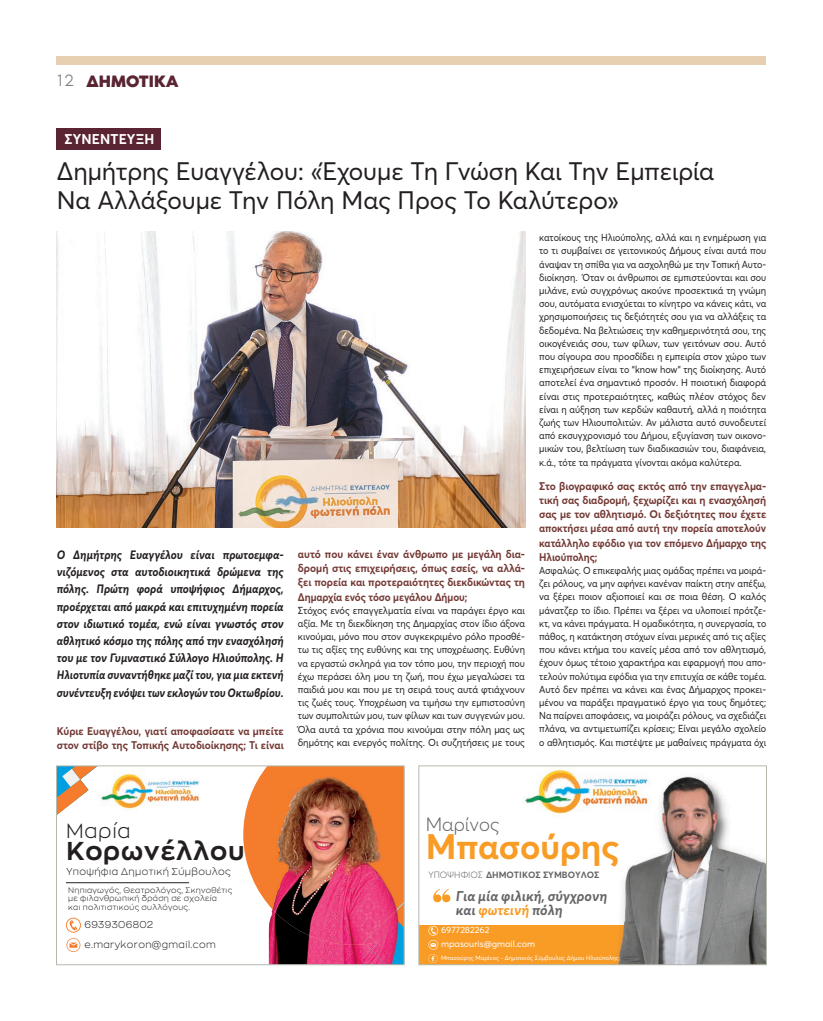
<style>
.page{position:relative;width:823px;height:1021px;background:#fff}
.page>*{position:absolute;margin:0;border:0;box-sizing:border-box;transform-origin:0 0}
.t1{font:700 35px "Averta Std";color:#f89c26}
.t2{font:700 25.6px "Zona Pro";letter-spacing:.04em;color:#231f20}
.t3{font:25px/29px "Averta Std";color:#231f20}
.t4{font:300 20.2px "Zona Pro";letter-spacing:.04em;color:#231f20}
.t5{font:300 19px "Averta Std";color:#666669}
.t6{font:700 17px "Noir Pro";color:#5a2432}
.t7{font:italic 700 14px/14.3px "Averta Std";color:#666669}
.t8{font:700 14px "Averta Std";letter-spacing:.01em;color:#fff}
.t9{font:italic 700 12px/17.2px "Averta Std";letter-spacing:-.01em;color:#231f20;text-align:justify;scale:.95 1}
.t10{font:700 11px/14.2px "Averta Std";color:#733934;text-align:justify;scale:.95 1}
.t11{font:10px/13.2px "Averta Std";color:#231f20;text-align:justify;scale:.92 1}
.t12{font:10px/13.2px "Averta Std";color:#231f20;text-align:justify;scale:.95 1}
.t13{font:300 9.9px/20.8px "Zona Pro";letter-spacing:.04em;color:#231f20}
.t14{font:9px "Averta Std";color:#fff}
.t15{font:700 9px "Averta Std";color:#666669}
.t16{font:300 7.9px/8.3px "Zona Pro";letter-spacing:.04em;color:#231f20}
.t17{font:6px "Averta Std";color:#fff}
.s1{font-weight:300;color:#808285}
.s2{font-weight:300}
.s3{color:#f89c26}
</style>
<div class="page">
<div style="left:57px;top:57px;width:708px;height:8px;background:#e6d0b1"></div>
<div style="left:418px;top:925px;width:348px;height:39px;background:#f89c26"></div>
<img style="left:525px;top:769px;width:86px;height:45px">
<svg style="left:428px;top:926px;width:10px;height:36px"></svg>
<svg style="left:433px;top:888px;width:17px;height:14px"></svg>
<img style="left:617px;top:776px;width:147px;height:186px">
<img style="left:611px;top:776px;width:42px;height:41px">
<div style="left:418px;top:765px;width:348px;height:199px;border:1px solid #b5baae"></div>
<svg style="left:58px;top:767px;width:38px;height:47px"></svg>
<svg style="left:243px;top:767px;width:26px;height:195px"></svg>
<svg style="left:66px;top:917px;width:15px;height:15px"></svg>
<svg style="left:66px;top:938px;width:14px;height:14px"></svg>
<img style="left:99px;top:773px;width:100px;height:36px">
<hr style="left:66px;top:882px;width:123px;height:1px;background:#231f20">
<img style="left:269px;top:944px;width:92px;height:18px">
<img style="left:269px;top:767px;width:133px;height:177px">
<img style="left:361px;top:922px;width:2px;height:40px">
<img style="left:363px;top:901px;width:39px;height:61px">
<div style="left:56px;top:765px;width:348px;height:199px;border:1px solid #b5baae"></div>
<div style="left:57px;top:128px;width:104px;height:21px;background:#5a2432"></div>
<img style="left:57px;top:231px;width:467px;height:296px">
<h3 class="t6" style="left:57px;top:67px;width:123px"><span class="s1">12</span> ΔΗΜΟΤΙΚΑ</h3>
<h3 class="t8" style="left:65px;top:129px;width:91px">ΣΥΝΕΝΤΕΥΞΗ</h3>
<h3 class="t3" style="left:57px;top:156px;width:658px">Δημήτρης Ευαγγέλου: «Έχουμε Τη Γνώση Και Την Εμπειρία<br>Να Αλλάξουμε Την Πόλη Μας Προς Το Καλύτερο»</h3>
<p class="t9" style="left:57px;top:546px;width:240px">Ο Δημήτρης Ευαγγέλου είναι πρωτοεμφα&shy;νιζόμενος στα αυτοδιοικητικά δρώμενα της πόλης. Πρώτη φορά υποψήφιος Δήμαρχος, προέρχεται από μακρά και επιτυχημένη πορεία στον ιδιωτικό τομέα, ενώ είναι γνωστός στον αθλητικό κόσμο της πόλης από την ενασχόλησή του με τον Γυμναστικό Σύλλογο Ηλιούπολης. Η Ηλιοτυπία συναντήθηκε μαζί του, για μια εκτενή συνέντευξη ενόψει των εκλογών του Οκτωβρίου.</p>
<p class="t10" style="left:57px;top:723px;width:240px">Κύριε Ευαγγέλου, γιατί αποφασίσατε να μπείτε στον στίβο της Τοπικής Αυτοδιοίκησης; Τι είναι</p>
<p class="t10" style="left:298px;top:546px;width:240px">αυτό που κάνει έναν άνθρωπο με μεγάλη δια&shy;δρομή στις επιχειρήσεις, όπως εσείς, να αλλά&shy;ξει πορεία και προτεραιότητες διεκδικώντας τη Δημαρχία ενός τόσο μεγάλου Δήμου;</p>
<p class="t12" style="left:298px;top:603px;width:240px">Στόχος ενός επαγγελματία είναι να παράγει έργο και αξία. Με τη διεκδίκηση της Δημαρχίας στον ίδιο άξονα κινούμαι, μόνο που στον συγκεκριμένο ρόλο προσθέ&shy;τω τις αξίες της ευθύνης και της υποχρέωσης. Ευθύνη να εργαστώ σκληρά για τον τόπο μου, την περιοχή που έχω περάσει όλη μου τη ζωή, που έχω μεγαλώσει τα παιδιά μου και που με τη σειρά τους αυτά φτιάχνουν τις ζωές τους. Υποχρέωση να τιμήσω την εμπιστοσύνη των συμπολιτών μου, των φίλων και των συγγενών μου.<br>Όλα αυτά τα χρόνια που κινούμαι στην πόλη μας ως δημότης και ενεργός πολίτης. Οι συζητήσεις με τους</p>
<p class="t11" style="left:539px;top:231px;width:248px">κατοίκους της Ηλιούπολης, αλλά και η ενημέρωση για το τι συμβαίνει σε γειτονικούς Δήμους είναι αυτά που άναψαν τη σπίθα για να ασχοληθώ με την Τοπική Αυτο&shy;διοίκηση. Όταν οι άνθρωποι σε εμπιστεύονται και σου μιλάνε, ενώ συγχρόνως ακούνε προσεκτικά τη γνώμη σου, αυτόματα ενισχύεται το κίνητρο να κάνεις κάτι, να χρησιμοποιήσεις τις δεξιότητές σου για να αλλάξεις τα δεδομένα. Να βελτιώσεις την καθημερινότητά σου, της οικογένειάς σου, των φίλων, των γειτόνων σου. Αυτό που σίγουρα σου προσδίδει η εμπειρία στον χώρο των επιχειρήσεων είναι το “know how” της διοίκησης. Αυτό αποτελεί ένα σημαντικό προσόν. Η ποιοτική διαφορά είναι στις προτεραιότητες, καθώς πλέον στόχος δεν είναι η αύξηση των κερδών καθαυτή, αλλά η ποιότητα ζωής των Ηλιουπολιτών. Αν μάλιστα αυτό συνοδευτεί από εκσυγχρονισμό του Δήμου, εξυγίανση των οικονο&shy;μικών του, βελτίωση των διαδικασιών του, διαφάνεια, κ.ά., τότε τα πράγματα γίνονται ακόμα καλύτερα.</p>
<p class="t10" style="left:539px;top:478px;width:240px">Στο βιογραφικό σας εκτός από την επαγγελμα&shy;τική σας διαδρομή, ξεχωρίζει και η ενασχόλησή σας με τον αθλητισμό. Οι δεξιότητες που έχετε αποκτήσει μέσα από αυτή την πορεία αποτελούν κατάλληλο εφόδιο για τον επόμενο Δήμαρχο της Ηλιούπολης;</p>
<p class="t11" style="left:539px;top:563px;width:248px">Ασφαλώς. Ο επικεφαλής μιας ομάδας πρέπει να μοιρά&shy;ζει ρόλους, να μην αφήνει κανέναν παίκτη στην απέξω, να ξέρει ποιον αξιοποιεί και σε ποια θέση. Ο καλός μάνατζερ το ίδιο. Πρέπει να ξέρει να υλοποιεί πρότζε&shy;κτ, να κάνει πράγματα. Η ομαδικότητα, η συνεργασία, το πάθος, η κατάκτηση στόχων είναι μερικές από τις αξίες που κάνει κτήμα του κανείς μέσα από τον αθλητισμό, έχουν όμως τέτοιο χαρακτήρα και εφαρμογή που απο&shy;τελούν πολύτιμα εφόδια για την επιτυχία σε κάθε τομέα.<br>Αυτό δεν πρέπει να κάνει και ένας Δήμαρχος προκει&shy;μένου να παράξει πραγματικό έργο για τους δημότες; Να παίρνει αποφάσεις, να μοιράζει ρόλους, να σχεδιάζει πλάνα, να αντιμετωπίζει κρίσεις; Είναι μεγάλο σχολείο ο αθλητισμός. Και πιστέψτε με μαθαίνεις πράγματα όχι</p>
<h3 class="t4" style="left:66px;top:817px;width:66px">Μαρία</h3>
<h2 class="t2" style="left:66px;top:835px;width:179px">Κορωνέλλου</h2>
<p class="t13" style="left:66px;top:860px;width:166px">Υποψήφια Δημοτική Σύμβουλος</p>
<p class="t16" style="left:68px;top:885px;width:165px">Νηπιαγωγός, Θεατρολόγος, Σκηνοθέτις με φιλανθρωπική δράση σε σχολεία<br>και πολιτιστικούς συλλόγους.</p>
<p class="t13" style="left:84px;top:913px;width:133px">6939306802 e.marykoron@gmail.com</p>
<h3 class="t5" style="left:425px;top:811px;width:75px">Mαρίνος</h3>
<h1 class="t1" style="left:425px;top:822px;width:195px">Μπασούρης</h1>
<p class="t15" style="left:428px;top:868px;width:172px"><span class="s2">ΥΠΟΨΗΦΙΟΣ</span> ΔΗΜΟΤΙΚΟΣ ΣΥΜΒΟΥΛΟΣ</p>
<h3 class="t7" style="left:455px;top:889px;width:153px">Για μία φιλική, σύγχρονη και <span class="s3">φωτεινή</span> πόλη</h3>
<p class="t14" style="left:441px;top:923px;width:50px">6977282262</p>
<p class="t14" style="left:441px;top:937px;width:96px">mpasouris@gmail.com</p>
<p class="t17" style="left:441px;top:953px;width:179px">Μπασούρης Μαρίνος - Δημοτικός Σύμβουλος Δήμου Ηλιούπολης</p>
</div>
